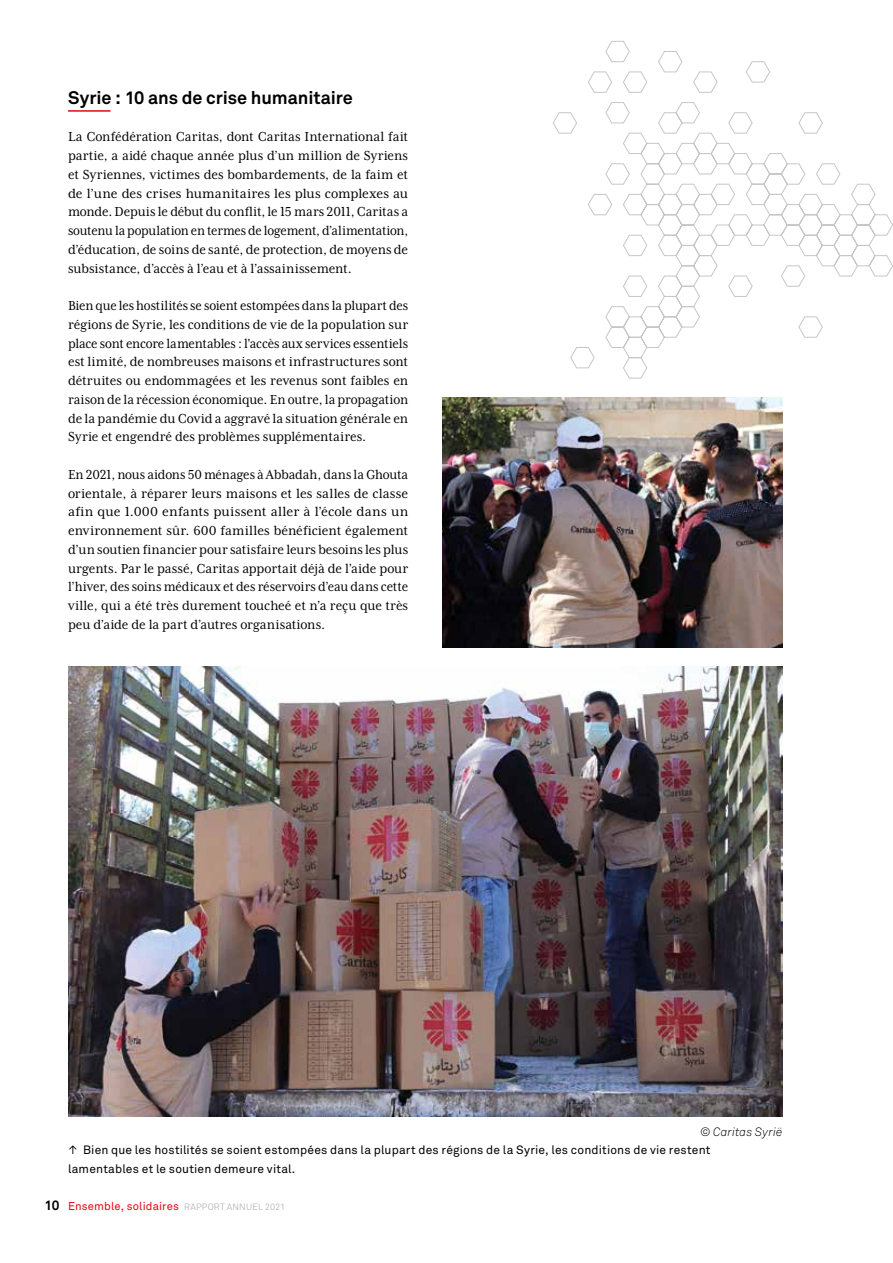
<style>
.page{position:relative;width:893px;height:1263px;background:#fff}
.page>*{position:absolute;margin:0;border:0;box-sizing:border-box;transform-origin:0 0}
.t1{font:700 18px "Akkurat Pro";letter-spacing:-.005em;color:#000}
.t2{font:15px/18.8px "Mrs Eaves XL Serif Nar OT";letter-spacing:-.005em;color:#000;text-align:justify}
.t3{font:12px/18.8px "Akkurat Pro";letter-spacing:.015em;color:#000}
.t4{font:italic 12px "Akkurat Light Pro";letter-spacing:.005em;color:#000}
.t5{font:11.25px "Akkurat Pro";letter-spacing:.015em;color:#e30613}
.s1{font-family:"Euclid Flex"}
.s2{font-weight:700;font-size:13.5px;color:#000}
.s3{font-family:"Akkurat Light Pro";font-size:9px;color:#9d9d9c}
</style>
<div class="page">
<hr style="left:68px;top:110px;width:43px;height:2px;background:#e30613">
<img style="left:68px;top:666px;width:714px;height:450px">
<img style="left:442px;top:397px;width:340px;height:251px">
<svg style="left:553px;top:40px;width:340px;height:339px"></svg>
<p class="t1" style="left:68px;top:86px;width:286px">Syrie : 10 ans de crise humanitaire</p>
<p class="t2" style="left:68px;top:128px;width:342px">La Confédération Caritas, dont Caritas International fait partie, a aidé chaque année plus d’un million de Syriens et Syriennes, victimes des bombardements, de la faim et de l’une des crises humanitaires les plus complexes au monde. Depuis le début du conflit, le 15 mars 2011, Caritas a soutenu la population en termes de logement, d’alimentation, d’éducation, de soins de santé, de protection, de moyens de subsistance, d’accès à l’eau et à l’assainissement.</p>
<p class="t2" style="left:68px;top:296px;width:342px">Bien que les hostilités se soient estompées dans la plupart des régions de Syrie, les conditions de vie de la population sur place sont encore lamentables : l'accès aux services essentiels est limité, de nombreuses maisons et infrastructures sont détruites ou endommagées et les revenus sont faibles en raison de la récession économique. En outre, la propagation de la pandémie du Covid a aggravé la situation générale en Syrie et engendré des problèmes supplémentaires.</p>
<p class="t2" style="left:68px;top:465px;width:342px">En 2021, nous aidons 50 ménages à Abbadah, dans la Ghouta orientale, à réparer leurs maisons et les salles de classe afin que 1.000 enfants puissent aller à l’école dans un environnement sûr. 600 familles bénéficient également d’un soutien financier pour satisfaire leurs besoins les plus urgents. Par le passé, Caritas apportait déjà de l’aide pour l’hiver, des soins médicaux et des réservoirs d’eau dans cette ville, qui a été très durement toucheé et n’a reçu que très peu d’aide de la part d’autres organisations.</p>
<p class="t4" style="left:700px;top:1125px;width:84px">© Caritas Syrië</p>
<p class="t3" style="left:68px;top:1141px;width:644px"><span class="s1">↑</span> Bien que les hostilités se soient estompées dans la plupart des régions de la Syrie, les conditions de vie restent lamentables et le soutien demeure vital.</p>
<p class="t5" style="left:45px;top:1200px;width:242px"><span class="s2">10</span> Ensemble, solidaires <span class="s3">RAPPORT ANNUEL 2021</span></p>
</div>
